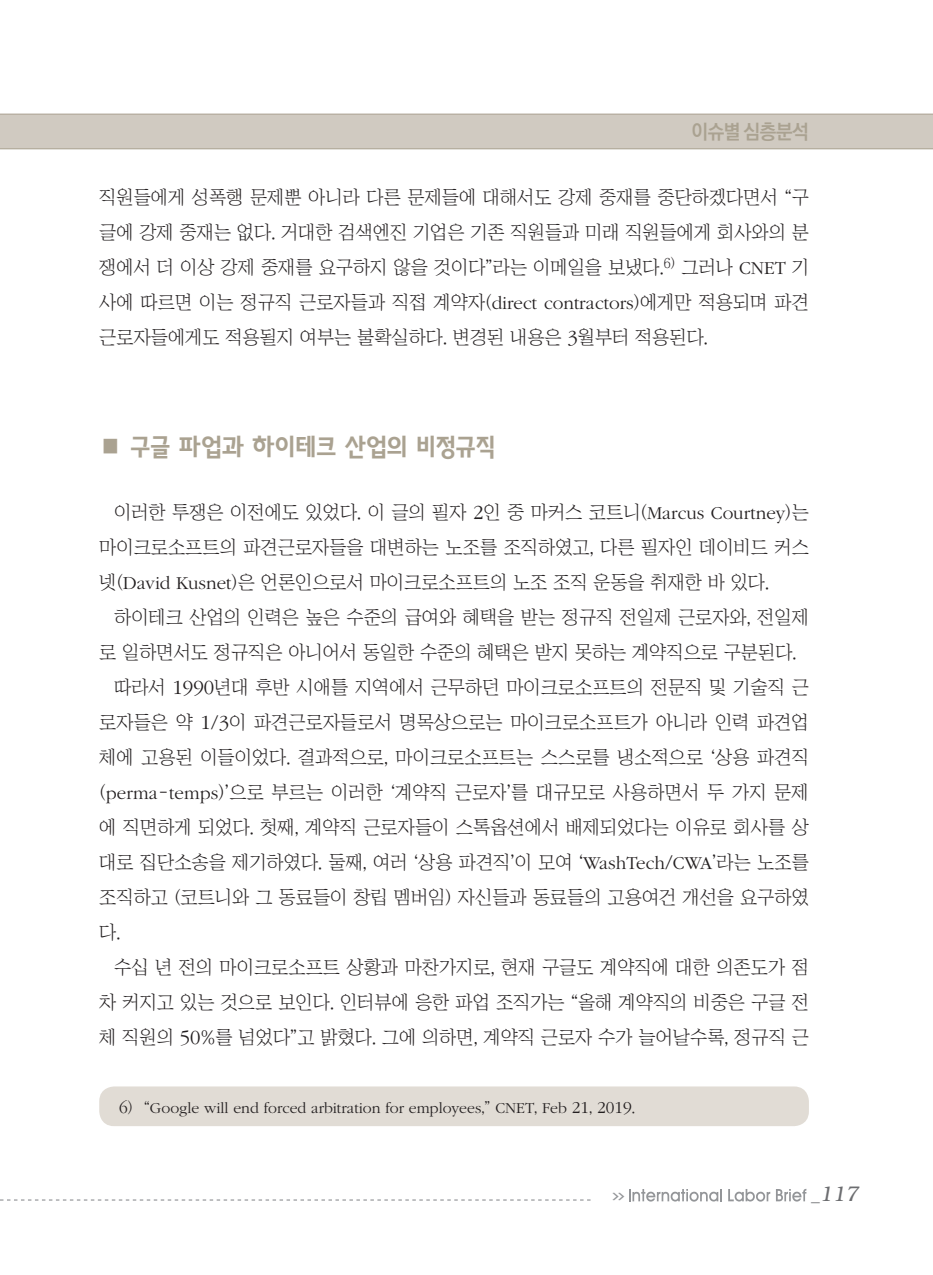
<style>
.page{position:relative;width:933px;height:1275px;background:#fff}
.page>*{position:absolute;margin:0;border:0;box-sizing:border-box;transform-origin:0 0}
.서론{font:24.5px "KBI Zfor SM Esgo H";letter-spacing:-.025em;color:#aaa291}
.t1{font:italic 300 21px "Bookman";color:#6c6d70}
.t2{font:700 20.12px "Ko Pub Dotum";letter-spacing:-.025em;color:#aaa291;scale:.95 1}
.본문{font:18.9px/35px "Chosunilbo NM";color:#231f20;text-align:justify}
.각주{font:300 15.75px "ITC Garamond Std";color:#231f20}
.t3{font:700 7.88px "Ko Pub Dotum";color:#939598;scale:2 1}
.s1{font-family:"ITC Garamond Std";font-weight:300}
.s2{font-family:"ITC Garamond Std";font-weight:300;font-size:20.82px}
.s3{font-size:17.32px}
.s4{font-family:"Chosunilbo NM";font-weight:400}
.s5{font-family:"Helvetica";font-weight:400;font-style:normal;font-size:17.5px}
</style>
<div class="page">
<div style="left:0;top:114px;width:933px;height:35px;background:#d0cac1"></div>
<hr style="left:0;top:114px;width:933px;height:1px;background:#aaa291">
<hr style="left:0;top:148px;width:933px;height:1px;background:#aaa291">
<svg style="left:0;top:1199px;width:590px;height:1px"></svg>
<svg style="left:629px;top:1189px;width:93px;height:13px"></svg>
<svg style="left:728px;top:1189px;width:42px;height:13px"></svg>
<svg style="left:776px;top:1189px;width:30px;height:12px"></svg>
<div style="left:99px;top:1086px;width:710px;height:40px;background:#e1dcd5;border-radius:15px"></div>
<p class="t2" style="left:691px;top:121px;width:125px">이슈별 심층분석</p>
<p class="본문" style="left:99px;top:179px;width:711px">직원들에게 성폭행 문제뿐 아니라 다른 문제들에 대해서도 강제 중재를 중단하겠다면서 “구 글에 강제 중재는 없다. 거대한 검색엔진 기업은 기존 직원들과 미래 직원들에게 회사와의 분 쟁에서 더 이상 강제 중재를 요구하지 않을 것이다”라는 이메일을 보냈다.<sup>6)</sup> 그러나 <span class="s1">CNET</span> 기 사에 따르면 이는 정규직 근로자들과 직접 계약자(<span class="s1">direct contractors</span>)에게만 적용되며 파견 근로자들에게도 적용될지 여부는 불확실하다. 변경된 내용은 <span class="s2">3</span>월부터 적용된다.</p>
<p class="서론" style="left:99px;top:432px;width:398px">■ 구글 파업과 하이테크 산업의 비정규직</p>
<p class="본문" style="left:99px;top:494px;width:711px;text-indent:15px">이러한 투쟁은 이전에도 있었다. 이 글의 필자 <span class="s2">2</span>인 중 마커스 코트니(<span class="s1">Marcus Courtney</span>)는 마이크로소프트의 파견근로자들을 대변하는 노조를 조직하였고, 다른 필자인 데이비드 커스 넷(<span class="s1">David Kusnet</span>)은 언론인으로서 마이크로소프트의 노조 조직 운동을 취재한 바 있다.</p>
<p class="본문" style="left:99px;top:599px;width:711px;text-indent:15px">하이테크 산업의 인력은 높은 수준의 급여와 혜택을 받는 정규직 전일제 근로자와, 전일제 로 일하면서도 정규직은 아니어서 동일한 수준의 혜택은 받지 못하는 계약직으로 구분된다.</p>
<p class="본문" style="left:99px;top:669px;width:711px;text-indent:15px">따라서 <span class="s2">1990</span>년대 후반 시애틀 지역에서 근무하던 마이크로소프트의 전문직 및 기술직 근 로자들은 약 <span class="s2">1</span>/<span class="s2">3</span>이 파견근로자들로서 명목상으로는 마이크로소프트가 아니라 인력 파견업 체에 고용된 이들이었다. 결과적으로, 마이크로소프트는 스스로를 냉소적으로 ‘상용 파견직 (<span class="s1">perma</span>-<span class="s1">temps</span>)’으로 부르는 이러한 ‘계약직 근로자’를 대규모로 사용하면서 두 가지 문제 에 직면하게 되었다. 첫째, 계약직 근로자들이 스톡옵션에서 배제되었다는 이유로 회사를 상 대로 집단소송을 제기하였다. 둘째, 여러 ‘상용 파견직’이 모여 ‘<span class="s1">WashTech</span>/<span class="s1">CWA</span>’라는 노조를 조직하고 (코트니와 그 동료들이 창립 멤버임) 자신들과 동료들의 고용여건 개선을 요구하였 다.</p>
<p class="본문" style="left:99px;top:949px;width:711px;text-indent:15px">수십 년 전의 마이크로소프트 상황과 마찬가지로, 현재 구글도 계약직에 대한 의존도가 점 차 커지고 있는 것으로 보인다. 인터뷰에 응한 파업 조직가는 “올해 계약직의 비중은 구글 전 체 직원의 <span class="s2">50</span>%를 넘었다”고 밝혔다. 그에 의하면, 계약직 근로자 수가 늘어날수록, 정규직 근</p>
<p class="각주" style="left:119px;top:1100px;width:517px"><span class="s3">6</span><span class="s4">) “</span>Google will end forced arbitration for employees<span class="s4">,”</span> CNET<span class="s4">,</span> Feb <span class="s3">21</span><span class="s4">,</span> <span class="s3">2019</span><span class="s4">.</span></p>
<p class="t3" style="left:612px;top:1192px;width:8px">&gt;&gt;</p>
<p class="t1" style="left:811px;top:1182px;width:49px"><span class="s5">_</span>117</p>
</div>
